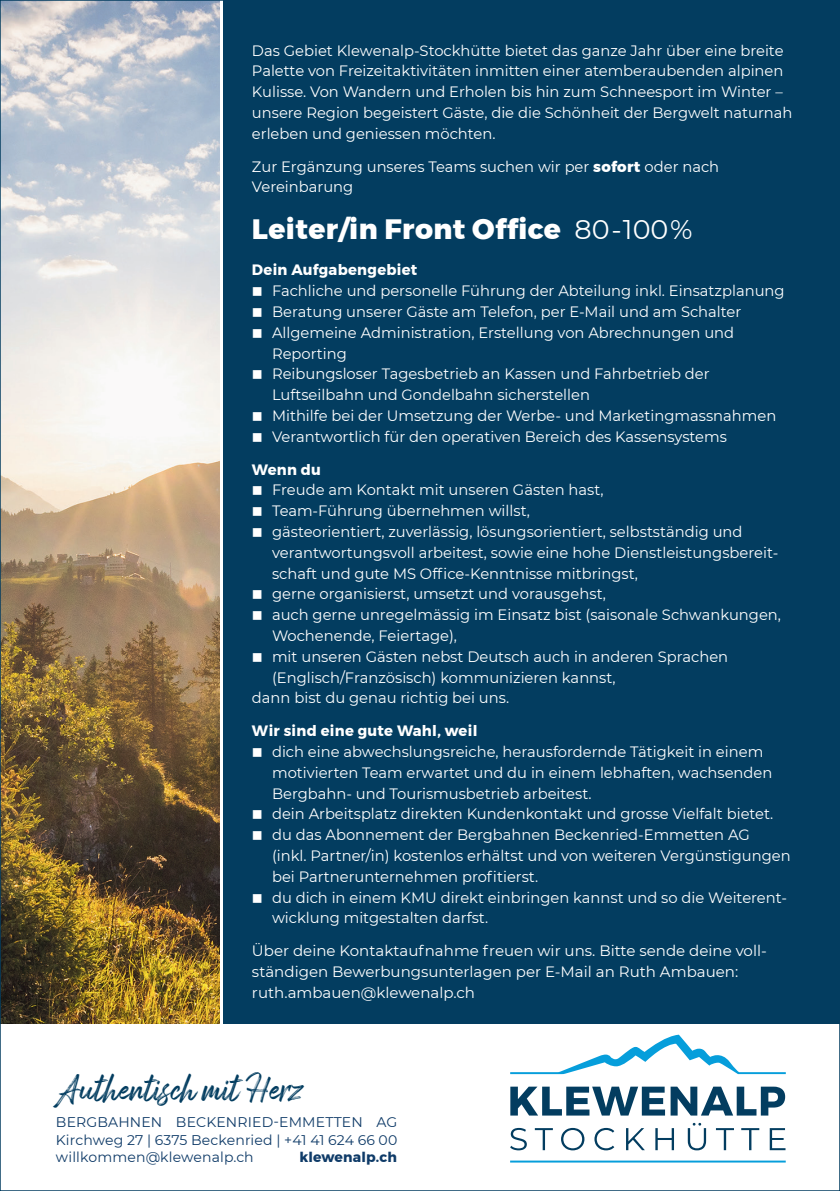
<style>
.page{position:relative;width:840px;height:1191px;background:#fff}
.page>*{position:absolute;margin:0;border:0;box-sizing:border-box;transform-origin:0 0}
.t1{font:32px "Arsilon";color:#033d60}
.t2{font:800 28px "Montserrat";letter-spacing:.015em;color:#fff}
.t3{font:15px/20.8px "Montserrat";color:#fff}
.t4{font:700 15px "Montserrat";letter-spacing:.02em;color:#fff}
.t5{font:14px/17.2px "Montserrat";letter-spacing:.01em;color:#0f3b68;text-align:justify}
.t6{font:700 14px "Montserrat";letter-spacing:.01em;color:#0f3b68}
.s1{font-weight:800}
.s2{font-weight:400;font-size:27px}
.s3{font-weight:700}
</style>
<div class="page">
<img style="left:2px;top:2px;width:218px;height:1021px">
<svg style="left:510px;top:1086px;width:154px;height:29px"></svg>
<svg style="left:670px;top:1086px;width:114px;height:29px"></svg>
<svg style="left:510px;top:1128px;width:16px;height:22px"></svg>
<svg style="left:534px;top:1128px;width:18px;height:22px"></svg>
<svg style="left:561px;top:1128px;width:23px;height:22px"></svg>
<svg style="left:594px;top:1128px;width:20px;height:22px"></svg>
<svg style="left:626px;top:1128px;width:18px;height:22px"></svg>
<svg style="left:655px;top:1128px;width:18px;height:22px"></svg>
<svg style="left:687px;top:1122px;width:18px;height:28px"></svg>
<svg style="left:715px;top:1128px;width:18px;height:22px"></svg>
<svg style="left:741px;top:1128px;width:17px;height:22px"></svg>
<svg style="left:769px;top:1128px;width:16px;height:22px"></svg>
<svg style="left:510px;top:1034px;width:275px;height:40px"></svg>
<svg style="left:510px;top:1160px;width:275px;height:2px"></svg>
<div style="left:224px;top:0;width:615px;height:1023px;background:#033d60"></div>
<p class="t3" style="left:252px;top:39px;width:541px">Das Gebiet Klewenalp-Stockhütte bietet das ganze Jahr über eine breite Palette von Freizeitaktivitäten inmitten einer atemberaubenden alpinen Kulisse. Von Wandern und Erholen bis hin zum Schneesport im Winter – unsere Region begeistert Gäste, die die Schönheit der Bergwelt naturnah erleben und geniessen möchten.</p>
<p class="t3" style="left:252px;top:155px;width:468px">Zur Ergänzung unseres Teams suchen wir per <span class="s1">sofort</span> oder nach<br>Vereinbarung</p>
<h2 class="t2" style="left:252px;top:206px;width:442px">Leiter/in Front Office <span class="s2">80-100%</span></h2>
<p class="t4" style="left:252px;top:258px;width:167px">Dein Aufgabengebiet</p>
<p class="t3" style="left:252px;top:280px;width:534px">■ Fachliche und personelle Führung der Abteilung inkl. Einsatzplanung</p>
<p class="t3" style="left:252px;top:301px;width:490px">■ Beratung unserer Gäste am Telefon, per E-Mail und am Schalter</p>
<p class="t3" style="left:272px;top:321px;width:463px;text-indent:-20px">■ Allgemeine Administration, Erstellung von Abrechnungen und<br>Reporting</p>
<p class="t3" style="left:272px;top:363px;width:439px;text-indent:-20px">■ Reibungsloser Tagesbetrieb an Kassen und Fahrbetrieb der<br>Luftseilbahn und Gondelbahn sicherstellen</p>
<p class="t3" style="left:252px;top:405px;width:525px">■ Mithilfe bei der Umsetzung der Werbe- und Marketingmassnahmen</p>
<p class="t3" style="left:252px;top:419px;width:476px;line-height:32.8px">■ Verantwortlich für den operativen Bereich des Kassensystems<br><span class="s3">Wenn du</span></p>
<p class="t3" style="left:252px;top:479px;width:353px">■ Freude am Kontakt mit unseren Gästen hast,</p>
<p class="t3" style="left:252px;top:500px;width:279px">■ Team-Führung übernehmen willst,</p>
<p class="t3" style="left:272px;top:520px;width:507px;text-indent:-20px">■ gästeorientiert, zuverlässig, lösungsorientiert, selbstständig und verantwortungsvoll arbeitest, sowie eine hohe Dienstleistungsbereit&shy;schaft und gute MS Office-Kenntnisse mitbringst,</p>
<p class="t3" style="left:252px;top:583px;width:355px">■ gerne organisierst, umsetzt und vorausgehst,</p>
<p class="t3" style="left:272px;top:604px;width:510px;text-indent:-20px">■ auch gerne unregelmässig im Einsatz bist (saisonale Schwankungen,<br>Wochenende, Feiertage),</p>
<p class="t3" style="left:252px;top:645px;width:477px">■ mit unseren Gästen nebst Deutsch auch in anderen Sprachen</p>
<p class="t3" style="left:272px;top:666px;width:345px">(Englisch/Französisch) kommunizieren kannst,</p>
<p class="t3" style="left:252px;top:687px;width:258px">dann bist du genau richtig bei uns.</p>
<p class="t4" style="left:252px;top:719px;width:227px">Wir sind eine gute Wahl, weil</p>
<p class="t3" style="left:272px;top:740px;width:501px;text-indent:-20px">■ dich eine abwechslungsreiche, herausfordernde Tätigkeit in einem motivierten Team erwartet und du in einem lebhaften, wachsenden<br>Bergbahn- und Tourismusbetrieb arbeitest.</p>
<p class="t3" style="left:252px;top:803px;width:522px">■ dein Arbeitsplatz direkten Kundenkontakt und grosse Vielfalt bietet.</p>
<p class="t3" style="left:272px;top:824px;width:520px;text-indent:-20px">■ du das Abonnement der Bergbahnen Beckenried-Emmetten AG<br>(inkl. Partner/in) kostenlos erhältst und von weiteren Vergünstigungen bei Partnerunternehmen profitierst.</p>
<p class="t3" style="left:272px;top:886px;width:516px;text-indent:-20px">■ du dich in einem KMU direkt einbringen kannst und so die Weiterent&shy;wicklung mitgestalten darfst.</p>
<p class="t3" style="left:252px;top:940px;width:516px">Über deine Kontaktaufnahme freuen wir uns. Bitte sende deine voll&shy;ständigen Bewerbungsunterlagen per E-Mail an Ruth Ambauen: ruth.ambauen@klewenalp.ch</p>
<h1 class="t1" style="left:58px;top:1069px;width:247px">Authentisch mit Herz</h1>
<p class="t5" style="left:56px;top:1113px;width:342px">BERGBAHNEN BECKENRIED-EMMETTEN AG Kirchweg 27 | 6375 Beckenried | +41 41 624 66 00 willkommen@klewenalp.ch</p>
<p class="t6" style="left:299px;top:1146px;width:99px">klewenalp.ch</p>
</div>
